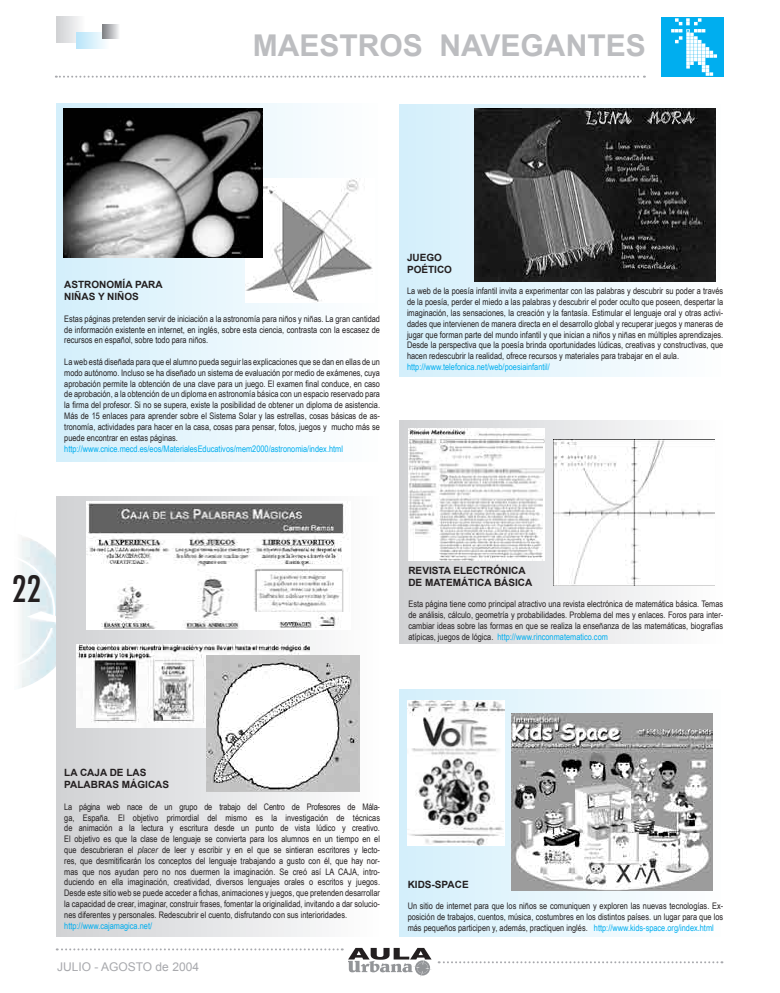
<style>
.page{position:relative;width:780px;height:993px;background:#fff}
.page>*{position:absolute;margin:0;border:0;box-sizing:border-box;transform-origin:0 0}
.t1{font:36px "Fujiyama Plain";color:#231f20}
.t2{font:700 30px "Arial";color:#bcbdc0}
.t3{font:12px "Arial";color:#a8a9ad}
.t4{font:700 10px/12px "Arial";color:#231f20}
.t5{font:9px/10.8px "Arial Narrow";color:#231f20;text-align:justify}
.t6{font:9px "Arial Narrow";color:#00aeef}
.s1{color:#00aeef}
.s2{font-style:italic}
</style>
<div class="page">
<img style="left:19px;top:509px;width:38px;height:180px">
<svg style="left:57px;top:947px;width:375px;height:30px"></svg>
<svg style="left:438px;top:961px;width:284px;height:1px"></svg>
<div style="left:57px;top:17px;width:28px;height:25px;background:linear-gradient(to right,#d0d2d4,#fafbfb)"></div>
<svg style="left:76px;top:33px;width:33px;height:15px"></svg>
<svg style="left:103px;top:24px;width:16px;height:14px"></svg>
<div style="left:400px;top:105px;width:323px;height:271px;background:linear-gradient(to right,#d2eefa,#f9f9f9)"></div>
<div style="left:400px;top:689px;width:323px;height:246px;background:linear-gradient(to right,#d5f0fc,#fcfcfd)"></div>
<div style="left:400px;top:420px;width:323px;height:223px;background:linear-gradient(to right,#d1d2d5,#fdfdfe)"></div>
<div style="left:57px;top:496px;width:323px;height:439px;background:linear-gradient(to right,#d0d2d4,#fdfdfd)"></div>
<div style="left:57px;top:103px;width:323px;height:358px;background:linear-gradient(to right,#d2eef9,#fefefe)"></div>
<img style="left:87px;top:501px;width:263px;height:128px">
<img style="left:408px;top:428px;width:137px;height:132px">
<img style="left:474px;top:109px;width:241px;height:172px">
<img style="left:245px;top:179px;width:129px;height:123px">
<img style="left:63px;top:109px;width:199px;height:148px">
<img style="left:511px;top:713px;width:201px;height:177px">
<img style="left:407px;top:700px;width:97px;height:145px">
<img style="left:553px;top:439px;width:161px;height:146px">
<img style="left:77px;top:643px;width:232px;height:84px">
<img style="left:206px;top:655px;width:153px;height:136px">
<div style="left:661px;top:17px;width:62px;height:60px;background:#00aeef"></div>
<svg style="left:671px;top:18px;width:46px;height:58px"></svg>
<svg style="left:56px;top:76px;width:589px;height:2px"></svg>
<h2 class="t2" style="left:253px;top:26px;width:394px">MAESTROS NAVEGANTES</h2>
<p class="t4" style="left:64px;top:279px;width:100px">ASTRONOMÍA PARA<br>NIÑAS Y NIÑOS</p>
<p class="t5" style="left:64px;top:313px;width:317px">Estas páginas pretenden servir de iniciación a la astronomía para niños y niñas. La gran cantidad de información existente en internet, en inglés, sobre esta ciencia, contrasta con la escasez de recursos en español, sobre todo para niños.</p>
<p class="t5" style="left:64px;top:356px;width:317px">La web está diseñada para que el alumno pueda seguir las explicaciones que se dan en ellas de un modo autónomo. Incluso se ha diseñado un sistema de evaluación por medio de exámenes, cuya aprobación permite la obtención de una clave para un juego. El examen final conduce, en caso de aprobación, a la obtención de un diploma en astronomía básica con un espacio reservado para la firma del profesor. Si no se supera, existe la posibilidad de obtener un diploma de asistencia.<br>Más de 15 enlaces para aprender sobre el Sistema Solar y las estrellas, cosas básicas de as&shy;tronomía, actividades para hacer en la casa, cosas para pensar, fotos, juegos y mucho más se puede encontrar en estas páginas.</p>
<p class="t6" style="left:64px;top:441px;width:280px">http://www.cnice.mecd.es/eos/MaterialesEducativos/mem2000/astronomia/index.html</p>
<p class="t4" style="left:407px;top:251px;width:47px">JUEGO<br>POÉTICO</p>
<p class="t5" style="left:407px;top:285px;width:318px">La web de la poesía infantil invita a experimentar con las palabras y descubrir su poder a través de la poesía, perder el miedo a las palabras y descubrir el poder oculto que poseen, despertar la imaginación, las sensaciones, la creación y la fantasía. Estimular el lenguaje oral y otras activi&shy;dades que intervienen de manera directa en el desarrollo global y recuperar juegos y maneras de jugar que forman parte del mundo infantil y que inician a niños y niñas en múltiples aprendizajes.<br>Desde la perspectiva que la poesía brinda oportunidades lúdicas, creativas y constructivas, que hacen redescubrir la realidad, ofrece recursos y materiales para trabajar en el aula.</p>
<p class="t6" style="left:407px;top:360px;width:144px">http://www.telefonica.net/web/poesiainfantil/</p>
<h1 class="t1" style="left:12px;top:566px;width:31px">22</h1>
<p class="t4" style="left:408px;top:564px;width:125px">REVISTA ELECTRÓNICA<br>DE MATEMÁTICA BÁSICA</p>
<p class="t5" style="left:408px;top:598px;width:316px">Esta página tiene como principal atractivo una revista electrónica de matemática básica. Temas de análisis, cálculo, geometría y probabilidades. Problema del mes y enlaces. Foros para inter&shy;cambiar ideas sobre las formas en que se realiza la enseñanza de las matemáticas, biografías atípicas, juegos de lógica. <span class="s1">http://www.rinconmatematico.com</span></p>
<p class="t4" style="left:64px;top:766px;width:106px">LA CAJA DE LAS<br>PALABRAS MÁGICAS</p>
<p class="t5" style="left:64px;top:800px;width:317px">La página web nace de un grupo de trabajo del Centro de Profesores de Mála&shy;ga, España. El objetivo primordial del mismo es la investigación de técnicas de animación a la lectura y escritura desde un punto de vista lúdico y creativo.<br>El objetivo es que la clase de lenguaje se convierta para los alumnos en un tiempo en el que descubrieran el <span class="s2">placer</span> de leer y escribir y en el que se sintieran escritores y lecto&shy;res, que desmitificarán los conceptos del lenguaje trabajando a gusto con él, que hay nor&shy;mas que nos ayudan pero no nos duermen la imaginación. Se creó así LA CAJA, intro&shy;duciendo en ella imaginación, creatividad, diversos lenguajes orales o escritos y juegos.<br>Desde este sitio web se puede acceder a fichas, animaciones y juegos, que pretenden desarrollar la capacidad de crear, imaginar, construir frases, fomentar la originalidad, invitando a dar solucio&shy;nes diferentes y personales. Redescubrir el cuento, disfrutando con sus interioridades.</p>
<p class="t6" style="left:64px;top:918px;width:89px">http://www.cajamagica.net/</p>
<h3 class="t3" style="left:57px;top:958px;width:143px">JULIO - AGOSTO de 2004</h3>
<p class="t4" style="left:407px;top:878px;width:62px">KIDS-SPACE</p>
<p class="t5" style="left:407px;top:900px;width:317px">Un sitio de internet para que los niños se comuniquen y exploren las nuevas tecnologías. Ex&shy;posición de trabajos, cuentos, música, costumbres en los distintos países. un lugar para que los más pequeños participen y, además, practiquen inglés. <span class="s1">http://www.kids-space.org/index.html</span></p>
</div>
